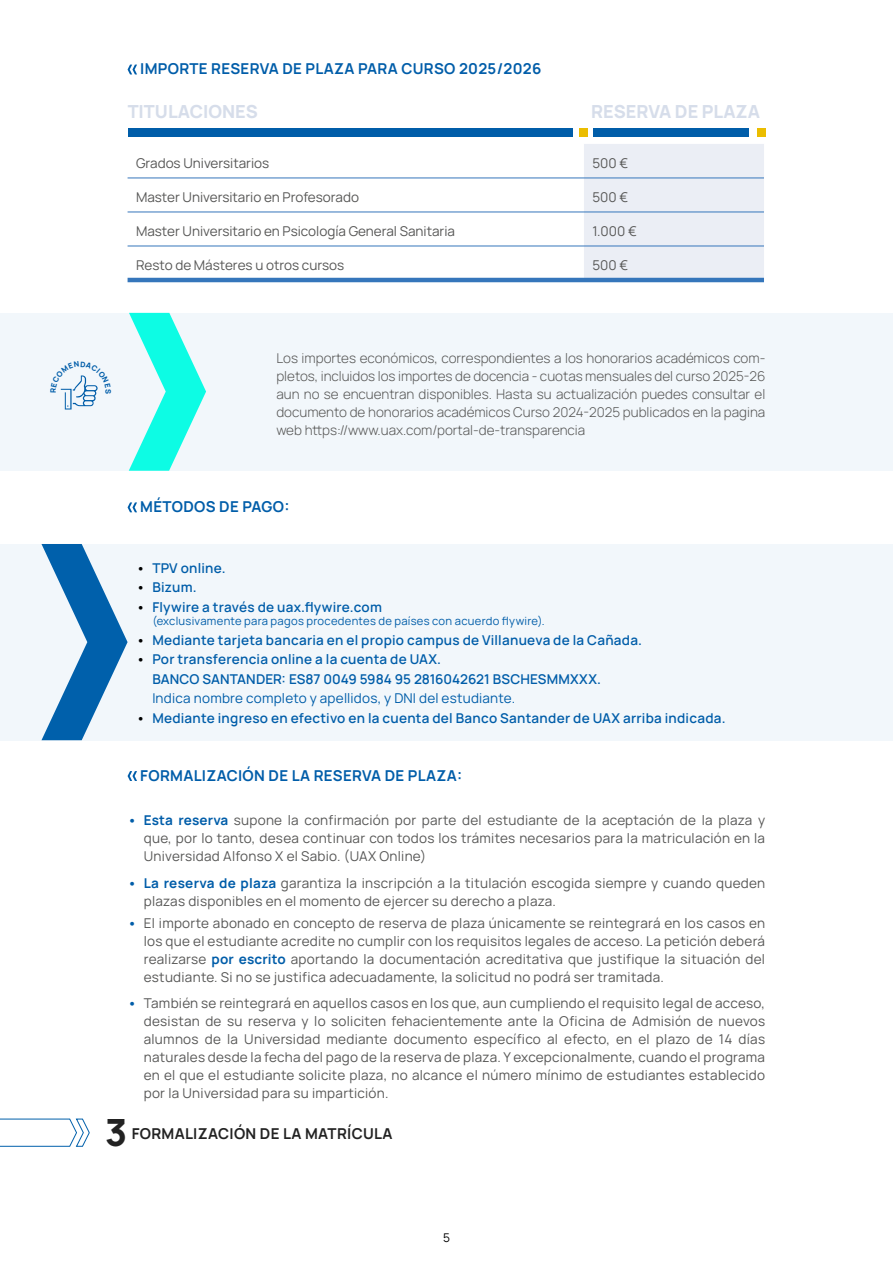
<style>
.page{position:relative;width:893px;height:1263px;background:#fff}
.page>*{position:absolute;margin:0;border:0;box-sizing:border-box;transform-origin:0 0}
.t1{font:800 37.5px "Manrope";color:#222}
.t2{font:800 18px "Manrope";color:#d6ddea}
.t3{font:700 15px "Manrope";letter-spacing:.02em;color:#005da9}
.t4{font:700 15px "Manrope";letter-spacing:.02em;color:#222}
.t5{font:13.5px/18px "Manrope";letter-spacing:.02em;color:#575756;text-align:justify}
.t6{font:300 13.5px/18px "Manrope";color:#575756;text-align:justify}
.t7{font:600 13.5px/19.5px "Manrope";letter-spacing:.015em;color:#005da9}
.t8{font:13.5px "Manrope";color:#575756}
.t9{font:13.5px "Manrope";letter-spacing:.015em;color:#005da9}
.t10{font:12px "Manrope";color:#000}
.t11{font:11.25px "Manrope";letter-spacing:.025em;color:#005da9}
.s1{color:#000}
.s2{font-weight:700;color:#005da9}
</style>
<div class="page">
<div style="left:0;top:544px;width:893px;height:196px;background:#f2f7fb"></div>
<svg style="left:41px;top:544px;width:87px;height:196px"></svg>
<div style="left:0;top:313px;width:893px;height:157px;background:#f2f7fb"></div>
<svg style="left:129px;top:313px;width:77px;height:158px"></svg>
<svg style="left:128px;top:177px;width:456px;height:101px"></svg>
<div style="left:584px;top:144px;width:180px;height:134px;background:#ebeef5"></div>
<hr style="left:128px;top:178px;width:456px;height:1px;background:#3576bb">
<hr style="left:128px;top:212px;width:456px;height:1px;background:#3576bb">
<hr style="left:584px;top:178px;width:180px;height:1px;background:#3576bb">
<hr style="left:584px;top:212px;width:180px;height:1px;background:#3576bb">
<hr style="left:128px;top:246px;width:456px;height:1px;background:#3576bb">
<hr style="left:128px;top:278px;width:456px;height:4px;background:#3576bb">
<hr style="left:584px;top:246px;width:180px;height:1px;background:#3576bb">
<hr style="left:584px;top:278px;width:180px;height:4px;background:#3576bb">
<svg style="left:128px;top:65px;width:9px;height:9px"></svg>
<svg style="left:128px;top:771px;width:9px;height:10px"></svg>
<div style="left:593px;top:129px;width:156px;height:8px;background:#005da9"></div>
<div style="left:128px;top:129px;width:444px;height:8px;background:#005da9"></div>
<div style="left:579px;top:129px;width:8px;height:8px;background:#ebbd00"></div>
<div style="left:757px;top:129px;width:8px;height:8px;background:#ebbd00"></div>
<svg style="left:128px;top:502px;width:9px;height:10px"></svg>
<svg style="left:0;top:1118px;width:90px;height:29px"></svg>
<svg style="left:60px;top:375px;width:38px;height:34px"></svg>
<p class="t3" style="left:140px;top:58px;width:403px">IMPORTE RESERVA DE PLAZA PARA CURSO 2025/2026</p>
<h2 class="t2" style="left:128px;top:99px;width:132px">TITULACIONES</h2>
<h2 class="t2" style="left:591px;top:99px;width:171px">RESERVA DE PLAZA</h2>
<p class="t8" style="left:136px;top:154px;width:135px">Grados Universitarios</p>
<p class="t5" style="left:592px;top:154px;width:37px">500 €</p>
<p class="t8" style="left:136px;top:188px;width:224px">Master Universitario en Profesorado</p>
<p class="t5" style="left:592px;top:188px;width:37px">500 €</p>
<p class="t8" style="left:136px;top:222px;width:321px">Master Universitario en Psicología General Sanitaria</p>
<p class="t5" style="left:592px;top:222px;width:46px">1.000 €</p>
<p class="t8" style="left:136px;top:256px;width:209px">Resto de Másteres u otros cursos</p>
<p class="t5" style="left:592px;top:256px;width:37px">500 €</p>
<p class="t6" style="left:276px;top:348px;width:490px">Los importes económicos, correspondientes a los honorarios académicos com&shy;pletos, incluidos los importes de docencia - cuotas mensuales del curso 2025-26 aun no se encuentran disponibles. Hasta su actualización puedes consultar el documento de honorarios académicos Curso 2024-2025 publicados en la pagina web https://www.uax.com/portal-de-transparencia</p>
<p class="t3" style="left:140px;top:496px;width:151px">MÉTODOS DE PAGO:</p>
<p class="t7" style="left:136px;top:557px;width:91px"><span class="s1">•</span> TPV online.</p>
<p class="t7" style="left:136px;top:577px;width:62px"><span class="s1">•</span> Bizum.</p>
<p class="t7" style="left:136px;top:596px;width:247px"><span class="s1">•</span> Flywire a través de uax.flywire.com</p>
<p class="t11" style="left:152px;top:613px;width:394px">(exclusivamente para pagos procedentes de países con acuerdo flywire).</p>
<p class="t7" style="left:136px;top:629px;width:508px"><span class="s1">•</span> Mediante tarjeta bancaria en el propio campus de Villanueva de la Cañada.</p>
<p class="t7" style="left:152px;top:649px;width:450px;text-indent:-16px"><span class="s1">•</span> Por transferencia online a la cuenta de UAX.<br>BANCO SANTANDER: ES87 0049 5984 95 2816042621 BSCHESMMXXX.</p>
<p class="t9" style="left:152px;top:689px;width:364px">Indica nombre completo y apellidos, y DNI del estudiante.</p>
<p class="t7" style="left:136px;top:707px;width:591px"><span class="s1">•</span> Mediante ingreso en efectivo en la cuenta del Banco Santander de UAX arriba indicada.</p>
<p class="t3" style="left:140px;top:765px;width:323px">FORMALIZACIÓN DE LA RESERVA DE PLAZA:</p>
<p class="t5" style="left:144px;top:811px;width:623px;text-indent:-16px"><span class="s2">• Esta reserva</span> supone la confirmación por parte del estudiante de la aceptación de la plaza y que, por lo tanto, desea continuar con todos los trámites necesarios para la matriculación en la Universidad Alfonso X el Sabio. (UAX Online)</p>
<p class="t5" style="left:144px;top:873px;width:623px;text-indent:-16px"><span class="s2">• La reserva de plaza</span> garantiza la inscripción a la titulación escogida siempre y cuando queden plazas disponibles en el momento de ejercer su derecho a plaza.</p>
<p class="t5" style="left:144px;top:913px;width:623px;text-indent:-16px"><span class="s2">•</span> El importe abonado en concepto de reserva de plaza únicamente se reintegrará en los casos en los que el estudiante acredite no cumplir con los requisitos legales de acceso. La petición deberá realizarse <span class="s2">por escrito</span> aportando la documentación acreditativa que justifique la situación del estudiante. Si no se justifica adecuadamente, la solicitud no podrá ser tramitada.</p>
<p class="t5" style="left:144px;top:994px;width:623px;text-indent:-16px"><span class="s2">•</span> También se reintegrará en aquellos casos en los que, aun cumpliendo el requisito legal de acceso, desistan de su reserva y lo soliciten fehacientemente ante la Oficina de Admisión de nuevos alumnos de la Universidad mediante documento específico al efecto, en el plazo de 14 días naturales desde la fecha del pago de la reserva de plaza. Y excepcionalmente, cuando el programa en el que el estudiante solicite plaza, no alcance el número mínimo de estudiantes establecido por la Universidad para su impartición.</p>
<h1 class="t1" style="left:105px;top:1106px;width:24px">3</h1>
<p class="t4" style="left:132px;top:1123px;width:262px">FORMALIZACIÓN DE LA MATRÍCULA</p>
<p class="t10" style="left:443px;top:1229px;width:8px">5</p>
</div>
